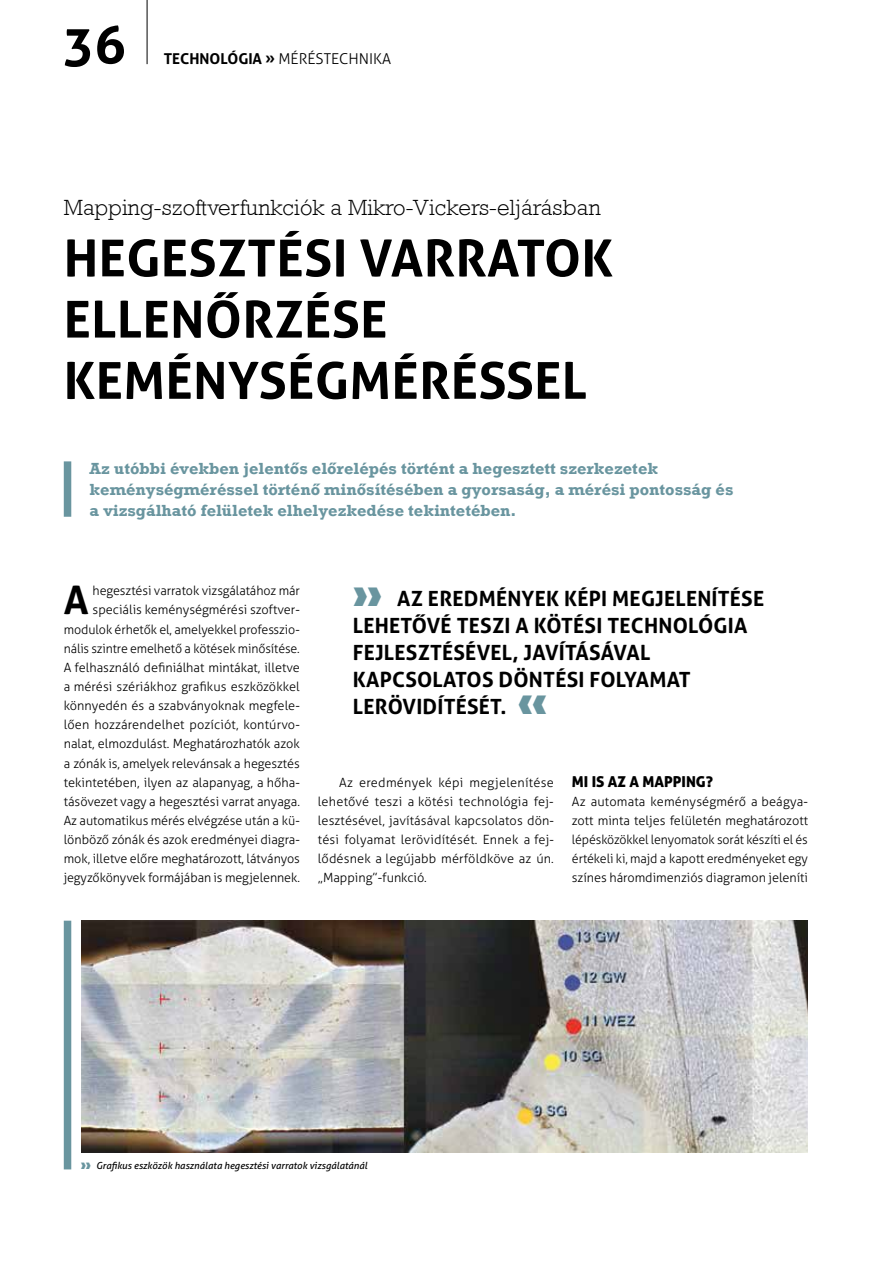
<style>
.page{position:relative;width:893px;height:1263px;background:#fff}
.page>*{position:absolute;margin:0;border:0;box-sizing:border-box;transform-origin:0 0}
.t1{font:700 52.5px "Aller";color:#000}
.t2{font:700 51px/61.2px "Aller";letter-spacing:.01em;color:#000}
.t3{font:700 39.15px "Aller";color:#000}
.t4{font:300 22.5px "Rockwell Std";letter-spacing:.01em;color:#000}
.t5{font:700 21px/27px "Aller";letter-spacing:.01em;color:#000}
.t6{font:700 16.5px/21px "Rockwell";color:#69959f}
.t7{font:300 15px "Aller";color:#000}
.t8{font:15px "Aller Display";color:#000}
.t9{font:300 12.75px/19.2px "Aller";color:#000;text-align:justify}
.t10{font:italic 9.75px "Aller";color:#000}
.s1{font-weight:700}
.s2{font-family:"Rockwell Std";font-weight:800;font-size:39px;color:#69959f}
.s3{font-family:"Rockwell Std";font-weight:800;font-style:normal;font-size:13.5px;color:#69959f}
</style>
<div class="page">
<hr style="left:147px;top:0;width:1px;height:64px;background:#000">
<div style="left:64px;top:461px;width:7px;height:56px;background:#69959f"></div>
<img style="left:82px;top:921px;width:726px;height:231px">
<div style="left:64px;top:921px;width:7px;height:248px;background:#69959f"></div>
<h1 class="t1" style="left:63px;top:12px;width:65px">36</h1>
<p class="t7" style="left:164px;top:50px;width:229px"><span class="s1">TECHNOLÓGIA »</span> Méréstechnika</p>
<h3 class="t4" style="left:64px;top:195px;width:538px">Mapping-szoftverfunkciók a Mikro-Vickers-eljárásban</h3>
<h2 class="t2" style="left:64px;top:227px;width:551px">HEGESZTÉSI VARRATOK<br>ELLENŐRZÉSE<br>KEMÉNYSÉGMÉRÉSSEL</h2>
<p class="t6" style="left:90px;top:458px;width:645px">Az utóbbi években jelentős előrelépés történt a hegesztett szerkezetek keménységméréssel történő minősítésében a gyorsaság, a mérési pontosság és a vizsgálható felületek elhelyezkedése tekintetében.</p>
<p class="t9" style="left:64px;top:581px;width:238px;text-align:right">hegesztési varratok vizsgálatához már speciális keménységmérési szoftver&shy;modulok érhetők el, amelyekkel professzio&shy;nális szintre emelhető a kötések minősítése.<br>A felhasználó definiálhat mintákat, illetve a mérési szériákhoz grafikus eszközökkel könnyedén és a szabványoknak megfele&shy;lően hozzárendelhet pozíciót, kontúrvo&shy;nalat, elmozdulást. Meghatározhatók azok a zónák is, amelyek relevánsak a hegesztés tekintetében, ilyen az alapanyag, a hőha&shy;tásövezet vagy a hegesztési varrat anyaga.<br>Az automatikus mérés elvégzése után a kü&shy;lönböző zónák és azok eredményei diagra&shy;mok, illetve előre meghatározott, látványos jegyzőkönyvek formájában is megjelennek.</p>
<h3 class="t3" style="left:64px;top:576px;width:26px">A</h3>
<h3 class="t5" style="left:353px;top:585px;width:413px"><span class="s2">»</span> AZ EREDMÉNYEK KÉPI MEGJELENÍTÉSE<br>LEHETŐVÉ TESZI A KÖTÉSI TECHNOLÓGIA<br>FEJLESZTÉSÉVEL, JAVÍTÁSÁVAL<br>KAPCSOLATOS DÖNTÉSI FOLYAMAT<br>LERÖVIDÍTÉSÉT. <span class="s2">«</span></h3>
<p class="t9" style="left:318px;top:773px;width:238px;text-indent:21px">Az eredmények képi megjelenítése lehetővé teszi a kötési technológia fej&shy;lesztésével, javításával kapcsolatos dön&shy;tési folyamat lerövidítését. Ennek a fej&shy;lődésnek a legújabb mérföldköve az ún. „Mapping”-funkció.</p>
<p class="t8" style="left:572px;top:772px;width:143px">MI IS AZ A MAPPING?</p>
<p class="t9" style="left:572px;top:792px;width:238px">Az automata keménységmérő a beágya&shy;zott minta teljes felületén meghatározott lépésközökkel lenyomatok sorát készíti el és értékeli ki, majd a kapott eredményeket egy színes háromdimenziós diagramon jeleníti</p>
<p class="t10" style="left:81px;top:1160px;width:288px"><span class="s3">»</span> Grafikus eszközök használata hegesztési varratok vizsgálatánál</p>
</div>
